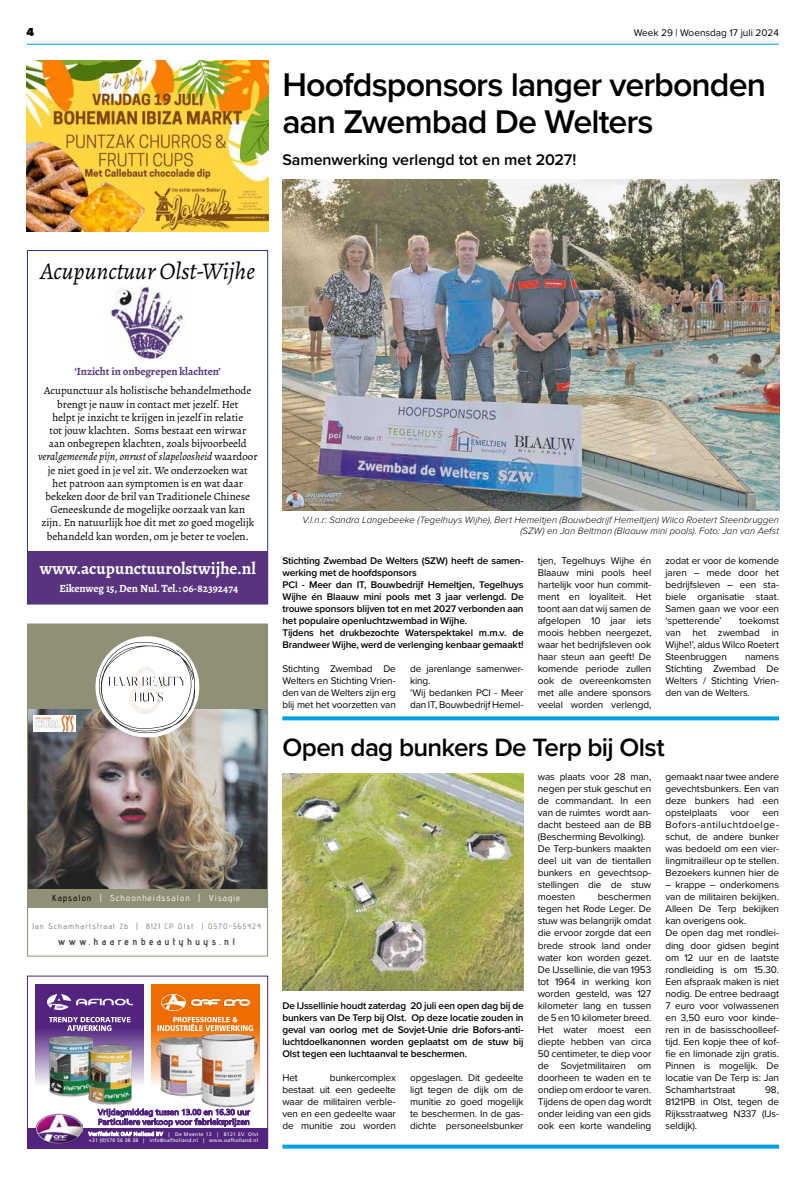
<style>
.page{position:relative;width:806px;height:1177px;background:#fff}
.page>*{position:absolute;margin:0;border:0;box-sizing:border-box;transform-origin:0 0}
.t1{font:600 34px/37px "Proxima Nova";letter-spacing:-.03em;color:#000}
.t2{font:600 26px "Proxima Nova";letter-spacing:-.025em;color:#000}
.t3{font:italic 24px "Alegreya";color:#000}
.t4{font:700 17px "Alegreya";color:#fff}
.t5{font:600 16px "Proxima Nova";letter-spacing:-.005em;color:#000}
.t6{font:900 12px "Proxima Nova";color:#000}
.t7{font:11px/13.2px "Alegreya";color:#000;text-align:center}
.t8{font:700 11px "Alegreya";color:#fff}
.t9{font:700 11px "Alegreya";color:#58367e}
.t10{font:10px/12px "Proxima Nova";letter-spacing:-.015em;color:#000;text-align:justify}
.t11{font:600 10px/12px "Proxima Nova";letter-spacing:-.015em;color:#000}
.t12{font:700 9.8px "Advent Pro";letter-spacing:.34em;color:#4a4a49}
.t13{font:italic 300 9.5px/11px "Proxima Nova";letter-spacing:.005em;color:#000;text-align:right}
.t14{font:500 8.8px "Advent Pro";letter-spacing:.12em;color:#f7f4ef}
.t15{font:8.1px/9.7px "Frutiger LT";color:#522480}
.t16{font:500 7.8px "Advent Pro";letter-spacing:.15em;color:#808275}
.t17{font:5.1px/6.2px "Frutiger LT";letter-spacing:.055em;color:#fff}
.s1{font-style:italic}
.s2{color:#000}
</style>
<div class="page">
<hr style="left:27px;top:44px;width:751px;height:1px;background:#009fe3">
<svg style="left:282px;top:1144px;width:496px;height:4px;background:#28aee7"></svg>
<svg style="left:282px;top:716px;width:496px;height:4px;background:#18a8e5"></svg>
<svg style="left:36px;top:984px;width:107px;height:143px"></svg>
<div style="left:152px;top:984px;width:107px;height:44px;background:#ef6d00"></div>
<div style="left:27px;top:1127px;width:240px;height:21px;background:#522480"></div>
<img style="left:34px;top:1112px;width:48px;height:31px">
<img style="left:47px;top:994px;width:85px;height:15px">
<img style="left:161px;top:994px;width:88px;height:16px">
<img style="left:116px;top:1015px;width:18px;height:3px">
<img style="left:173px;top:1015px;width:69px;height:8px">
<img style="left:157px;top:1023px;width:101px;height:5px">
<img style="left:35px;top:1009px;width:81px;height:92px">
<img style="left:64px;top:1018px;width:90px;height:91px">
<img style="left:149px;top:1028px;width:36px;height:71px">
<img style="left:185px;top:1025px;width:75px;height:83px">
<div style="left:27px;top:975px;width:241px;height:173px;border:1px solid #512580"></div>
<img style="left:29px;top:708px;width:237px;height:181px">
<div style="left:28px;top:889px;width:239px;height:18px;background:#8f9077"></div>
<div style="left:28px;top:624px;width:239px;height:84px;background:#8f9077"></div>
<div style="left:95px;top:636px;width:104px;height:101px;background:#fff;border-radius:50%"></div>
<svg style="left:99px;top:642px;width:96px;height:92px"></svg>
<svg style="left:33px;top:715px;width:43px;height:16px"></svg>
<div style="left:27px;top:623px;width:241px;height:333px;border:1px solid #8f9077"></div>
<img style="left:282px;top:179px;width:496px;height:331px">
<img style="left:282px;top:773px;width:241px;height:217px">
<img style="left:27px;top:60px;width:241px;height:171px">
<div style="left:27px;top:250px;width:241px;height:354px;border:1px solid #283583"></div>
<img style="left:110px;top:286px;width:73px;height:74px">
<div style="left:28px;top:551px;width:239px;height:53px;background:#58347e"></div>
<p class="t6" style="left:26px;top:23px;width:9px">4</p>
<p class="t10" style="left:633px;top:26px;width:147px">Week 29 | Woensdag 17 juli 2024</p>
<h1 class="t1" style="left:282px;top:65px;width:485px">Hoofdsponsors langer verbonden aan Zwembad De Welters</h1>
<h3 class="t5" style="left:282px;top:148px;width:295px">Samenwerking verlengd tot en met 2027!</h3>
<h3 class="t3" style="left:41px;top:254px;width:216px">Acupunctuur Olst-Wijhe</h3>
<p class="t9" style="left:74px;top:364px;width:148px">‘Inzicht in onbegrepen klachten’</p>
<p class="t7" style="left:38px;top:384px;width:221px">Acupunctuur als holistische behandelmethode brengt je nauw in contact met jezelf. Het<br>helpt je inzicht te krijgen in jezelf in relatie<br>tot jouw klachten. Soms bestaat een wirwar<br>aan onbegrepen klachten, zoals bijvoorbeeld <span class="s1">veralgemeende pijn, onrust</span> of <span class="s1">slapeloosheid</span> waardoor je niet goed in je vel zit. We onderzoeken wat<br>het patroon aan symptomen is en wat daar bekeken door de bril van Traditionele Chinese Geneeskunde de mogelijke oorzaak van kan<br>zijn. En natuurlijk hoe dit met zo goed mogelijk behandeld kan worden, om je beter te voelen.</p>
<h3 class="t4" style="left:40px;top:557px;width:217px">www.acupunctuurolstwijhe.nl</h3>
<p class="t8" style="left:59px;top:581px;width:180px">Eikenweg 15, Den Nul. Tel.: 06-82392474</p>
<p class="t14" style="left:52px;top:892px;width:189px"><span class="s2">Kapsalon</span> | Schoonheidssalon | Visagie</p>
<p class="t16" style="left:33px;top:921px;width:230px">Jan Schamhartstraat 2b | 8121 CP Olst | 0570-565424</p>
<p class="t12" style="left:58px;top:936px;width:178px">www.haarenbeautyhuys.nl</p>
<p class="t15" style="left:98px;top:1107px;width:154px">Vrijdagmiddag tussen 13.00 en 16.30 uur<br>Particuliere verkoop voor fabrieksprijzen</p>
<p class="t17" style="left:89px;top:1130px;width:171px">Verffabriek OAF Holland BV | De Meente 13 | 8121 EV Olst +31 (0)570 56 38 38 | info@oafholland.nl | www.oafholland.nl</p>
<p class="t13" style="left:302px;top:514px;width:477px">V.l.n.r: Sandra Langebeeke (Tegelhuys Wijhe), Bert Hemeltjen (Bouwbedrijf Hemeltjen) Wilco Roetert Steenbruggen (SZW) en Jan Beltman (Blaauw mini pools). Foto: Jan van Aefst</p>
<p class="t11" style="left:282px;top:554px;width:242px">Stichting Zwembad De Welters (SZW) heeft de samen&shy;werking met de hoofdsponsors<br>PCI - Meer dan IT, Bouwbedrijf Hemeltjen, Tegelhuys Wijhe én Blaauw mini pools met 3 jaar verlengd. De trouwe sponsors blijven tot en met 2027 verbonden aan het populaire openluchtzwembad in Wijhe.<br>Tijdens het drukbezochte Waterspektakel m.m.v. de Brandweer Wijhe, werd de verlenging kenbaar gemaakt!</p>
<p class="t10" style="left:282px;top:662px;width:115px">Stichting Zwembad De Welters en Stichting Vrien&shy;den van de Welters zijn erg blij met het voorzetten van</p>
<p class="t10" style="left:410px;top:662px;width:115px;text-align:left">de jarenlange samenwer&shy;king.<br>‘Wij bedanken PCI - Meer dan IT, Bouwbedrijf Hemel-</p>
<p class="t10" style="left:537px;top:554px;width:115px">tjen, Tegelhuys Wijhe én Blaauw mini pools heel hartelijk voor hun commit&shy;ment en loyaliteit. Het toont aan dat wij samen de afgelopen 10 jaar iets moois hebben neergezet, waar het bedrijfsleven ook haar steun aan geeft! De komende periode zullen ook de overeenkomsten met alle andere sponsors veelal worden verlengd,</p>
<p class="t10" style="left:665px;top:554px;width:115px">zodat er voor de komende jaren – mede door het bedrijfsleven – een sta&shy;biele organisatie staat.<br>Samen gaan we voor een ‘spetterende’</p>
<p class="t10" style="left:665px;top:614px;width:115px;text-indent:74px">toekomst van het zwembad in Wijhe!’, aldus Wilco Roetert Steenbruggen</p>
<p class="t10" style="left:665px;top:650px;width:115px;text-indent:79px">namens Stichting Zwembad De Welters / Stichting Vrien&shy;den van de Welters.</p>
<h2 class="t2" style="left:282px;top:728px;width:383px">Open dag bunkers De Terp bij Olst</h2>
<p class="t11" style="left:282px;top:998px;width:242px;text-align:justify">De IJssellinie houdt zaterdag 20 juli een open dag bij de bunkers van De Terp bij Olst. Op deze locatie zouden in geval van oorlog met de Sovjet-Unie drie Bofors-anti&shy;luchtdoelkanonnen worden geplaatst om de stuw bij Olst tegen een luchtaanval te beschermen.</p>
<p class="t10" style="left:282px;top:1070px;width:17px">Het</p>
<p class="t10" style="left:282px;top:1070px;width:115px;text-indent:47px">bunkercomplex bestaat uit een gedeelte waar de militairen verble&shy;ven en een gedeelte waar de munitie zou worden</p>
<p class="t10" style="left:410px;top:1070px;width:115px">opgeslagen. Dit gedeelte ligt tegen de dijk om de munitie zo goed mogelijk te beschermen. In de gas&shy;dichte personeelsbunker</p>
<p class="t10" style="left:537px;top:770px;width:115px;text-align:left">was plaats voor 28 man, negen per stuk geschut en de commandant. In een van de ruimtes wordt aan&shy;dacht besteed aan de BB (Bescherming Bevolking).<br>De Terp-bunkers maakten deel uit van de tientallen bunkers en gevechtsop&shy;stellingen die de stuw moesten</p>
<p class="t10" style="left:537px;top:890px;width:115px;text-indent:60px">beschermen tegen het Rode Leger. De stuw was belangrijk omdat die ervoor zorgde dat een brede strook land onder water kon worden gezet.<br>De IJssellinie, die van 1953 tot 1964 in werking kon worden gesteld, was 127 kilometer lang en tussen de 5 en 10 kilometer breed.<br>Het water moest een diepte hebben van circa 50 centimeter, te diep voor de Sovjetmilitairen om doorheen te waden en te ondiep om erdoor te varen.<br>Tijdens de open dag wordt onder leiding van een gids ook een korte wandeling</p>
<p class="t10" style="left:665px;top:770px;width:115px">gemaakt naar twee andere gevechtsbunkers. Een van deze bunkers had een opstelplaats</p>
<p class="t10" style="left:665px;top:806px;width:115px;text-indent:97px">een Bofors-antiluchtdoelge&shy;schut, de andere bunker was bedoeld om een vier&shy;lingmitrailleur op te stellen.<br>Bezoekers kunnen hier de</p>
<p class="t10" style="left:665px;top:878px;width:115px;text-align:left">– krappe – onderkomens van de militairen bekijken.<br>Alleen De Terp bekijken kan overigens ook.<br>De open dag met rondlei&shy;ding door gidsen begint om 12 uur en de laatste rondleiding is om 15.30.<br>Een afspraak maken is niet nodig. De entree bedraagt<br>7 euro voor volwassenen en 3,50 euro voor kinde&shy;ren in de basisschoolleef&shy;tijd. Een kopje thee of kof&shy;fie en limonade zijn gratis.<br>Pinnen is mogelijk. De locatie van De Terp is: Jan<br>Schamhartstraat</p>
<p class="t10" style="left:730px;top:806px;width:21px">voor</p>
<p class="t10" style="left:665px;top:1082px;width:115px;text-indent:100px">98, 8121PB in Olst, tegen de Rijksstraatweg N337 (IJs&shy;seldijk).</p>
</div>
